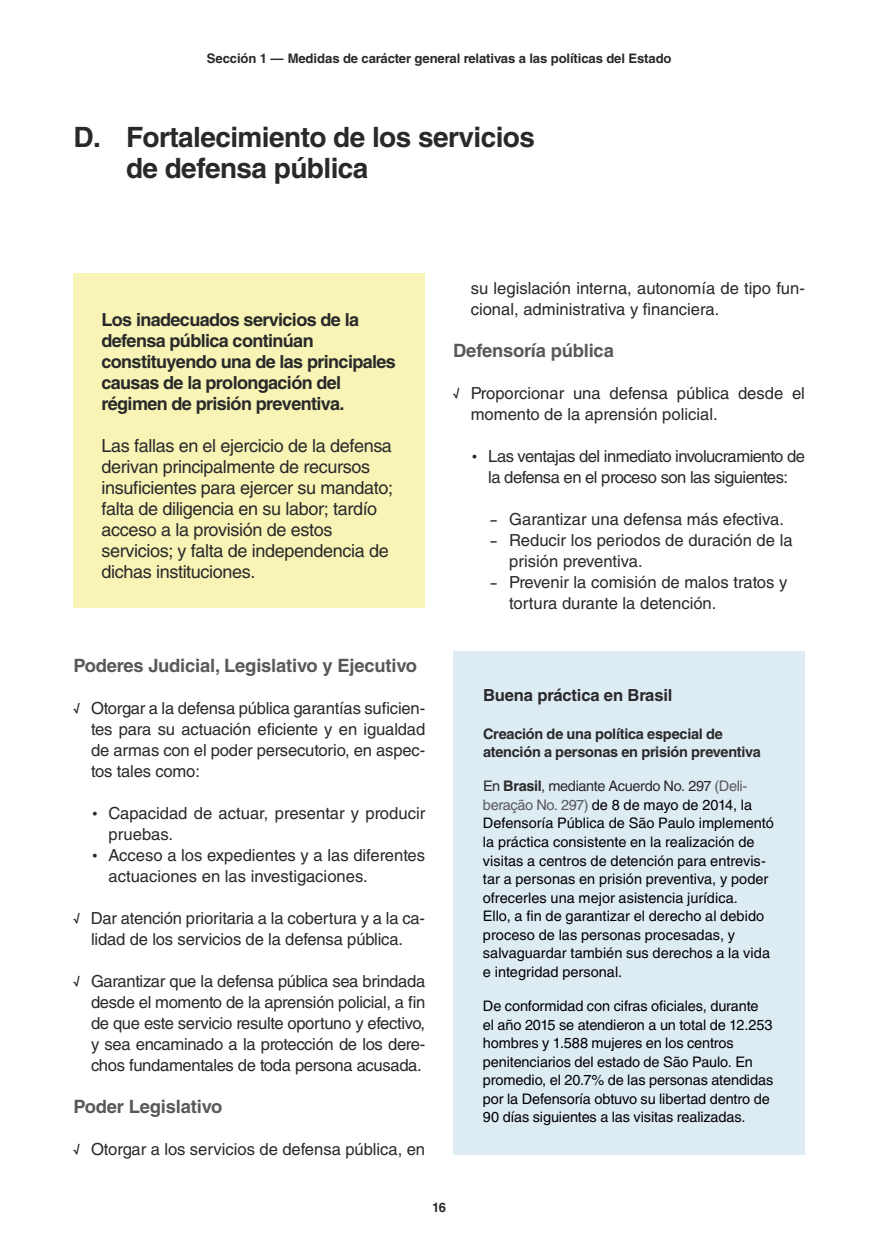
<style>
.page{position:relative;width:882px;height:1260px;background:#fff}
.page>*{position:absolute;margin:0;border:0;box-sizing:border-box;transform-origin:0 0}
.t1{font:700 28px/30.6px "Helvetica LT Std";letter-spacing:-.02em;color:#29292a}
.t2{font:700 18.38px "Helvetica LT Std";letter-spacing:-.01em;color:#58595b}
.t3{font:18.03px/21px "Helvetica LT Std";letter-spacing:-.02em;color:#29292a}
.t4{font:700 18.03px/21px "Helvetica LT Std";letter-spacing:-.035em;color:#29292a}
.t5{font:16.62px/21px "Helvetica LT Std";letter-spacing:-.01em;color:#29292a}
.t6{font:16.62px/21px "Helvetica LT Std";letter-spacing:-.03em;color:#29292a;text-align:center}
.t7{font:700 16.62px "Helvetica LT Std";letter-spacing:-.01em;color:#29292a}
.t8{font:14.53px/18.6px "Helvetica LT Std";letter-spacing:-.005em;color:#000}
.t9{font:700 14.53px/18.6px "Helvetica LT Std";letter-spacing:-.02em;color:#29292a}
.t10{font:700 13.12px "Helvetica LT Std";letter-spacing:-.01em;color:#29292a}
.t11{font:700 11.38px "Helvetica LT Std";color:#29292a}
.s1{font-size:12.25px}
.s2{font-weight:700;font-size:12.25px}
.s3{color:#29292a}
.s4{font-weight:700;color:#29292a}
.s5{color:#58595b}
</style>
<div class="page">
<div style="left:453px;top:651px;width:352px;height:504px;background:#ddebf3"></div>
<div style="left:74px;top:273px;width:351px;height:335px;background:#f7f4b6"></div>
<p class="t10" style="left:207px;top:50px;width:466px">Sección 1 — Medidas de carácter general relativas a las políticas del Estado</p>
<h1 class="t1" style="left:126px;top:121px;width:411px;text-indent:-52px">D. Fortalecimiento de los servicios de defensa pública</h1>
<p class="t4" style="left:102px;top:309px;width:296px">Los inadecuados servicios de la defensa pública continúan constituyendo una de las principales causas de la prolongación del régimen de prisión preventiva.</p>
<p class="t3" style="left:102px;top:435px;width:293px">Las fallas en el ejercicio de la defensa derivan principalmente de recursos insuficientes para ejercer su mandato; falta de diligencia en su labor; tardío acceso a la provisión de estos servicios; y falta de independencia de dichas instituciones.</p>
<p class="t2" style="left:74px;top:654px;width:345px">Poderes Judicial, Legislativo y Ejecutivo</p>
<p class="t5" style="left:91px;top:698px;width:336px">Otorgar a la defensa pública garantías suficien-</p>
<p class="t11" style="left:74px;top:700px;width:8px">√</p>
<p class="t11" style="left:74px;top:910px;width:8px">√</p>
<p class="t11" style="left:74px;top:973px;width:8px">√</p>
<p class="t5" style="left:91px;top:719px;width:336px;text-align:justify">tes para su actuación eficiente y en igualdad de armas con el poder persecutorio, en aspec&shy;tos tales como:</p>
<p class="t5" style="left:108px;top:803px;width:318px;text-indent:-16px"><span class="s1">•</span> Capacidad de actuar, presentar y producir pruebas.</p>
<p class="t5" style="left:108px;top:845px;width:318px;text-indent:-16px"><span class="s1">•</span> Acceso a los expedientes y a las diferentes actuaciones en las investigaciones.</p>
<p class="t5" style="left:91px;top:908px;width:336px">Dar atención prioritaria a la cobertura y a la ca-</p>
<p class="t5" style="left:91px;top:929px;width:314px">lidad de los servicios de la defensa pública.</p>
<p class="t5" style="left:91px;top:971px;width:336px">Garantizar que la defensa pública sea brindada</p>
<p class="t5" style="left:91px;top:992px;width:336px;text-align:justify">desde el momento de la aprensión policial, a fin de que este servicio resulte oportuno y efectivo, y sea encaminado a la protección de los dere&shy;chos fundamentales de toda persona acusada.</p>
<p class="t2" style="left:74px;top:1095px;width:150px">Poder Legislativo</p>
<p class="t5" style="left:91px;top:1139px;width:336px">Otorgar a los servicios de defensa pública, en</p>
<p class="t11" style="left:74px;top:1141px;width:8px">√</p>
<p class="t5" style="left:471px;top:278px;width:336px">su legislación interna, autonomía de tipo fun&shy;cional, administrativa y financiera.</p>
<p class="t2" style="left:453px;top:339px;width:162px">Defensoría pública</p>
<p class="t5" style="left:471px;top:383px;width:336px">Proporcionar una defensa pública desde el</p>
<p class="t11" style="left:453px;top:385px;width:8px">√</p>
<p class="t5" style="left:471px;top:404px;width:248px">momento de la aprensión policial.</p>
<p class="t6" style="left:472px;top:446px;width:334px"><span class="s1">•</span> Las ventajas del inmediato involucramiento de la defensa en el proceso son las siguientes:</p>
<p class="t5" style="left:490px;top:509px;width:295px"><span class="s2">−</span> Garantizar una defensa más efectiva.</p>
<p class="t5" style="left:490px;top:530px;width:304px"><span class="s2">−</span> Reducir los periodos de duración de la</p>
<p class="t5" style="left:509px;top:551px;width:135px">prisión preventiva.</p>
<p class="t5" style="left:490px;top:572px;width:299px"><span class="s2">−</span> Prevenir la comisión de malos tratos y</p>
<p class="t5" style="left:509px;top:593px;width:209px">tortura durante la detención.</p>
<p class="t7" style="left:483px;top:685px;width:191px">Buena práctica en Brasil</p>
<p class="t9" style="left:483px;top:724px;width:279px">Creación de una política especial de atención a personas en prisión preventiva</p>
<p class="t8" style="left:483px;top:777px;width:292px"><span class="s3">En</span> <span class="s4">Brasil</span><span class="s3">, mediante Acuerdo No. 297</span> <span class="s5">(Deli&shy;beração No. 297)</span> de 8 de mayo de 2014, la Defensoría Pública de São Paulo implementó la práctica consistente en la realización de visitas a centros de detención para entrevis&shy;tar a personas en prisión preventiva, y poder ofrecerles una mejor asistencia jurídica.<br>Ello, a fin de garantizar el derecho al debido proceso de las personas procesadas, y salvaguardar también sus derechos a la vida e integridad personal.</p>
<p class="t8" style="left:483px;top:997px;width:292px">De conformidad con cifras oficiales, durante<br>el año 2015 se atendieron a un total de 12.253 hombres y 1.588 mujeres en los centros penitenciarios del estado de São Paulo. En promedio, el 20.7% de las personas atendidas por la Defensoría obtuvo su libertad dentro de 90 días siguientes a las visitas realizadas.</p>
<p class="t10" style="left:432px;top:1200px;width:16px">16</p>
</div>
